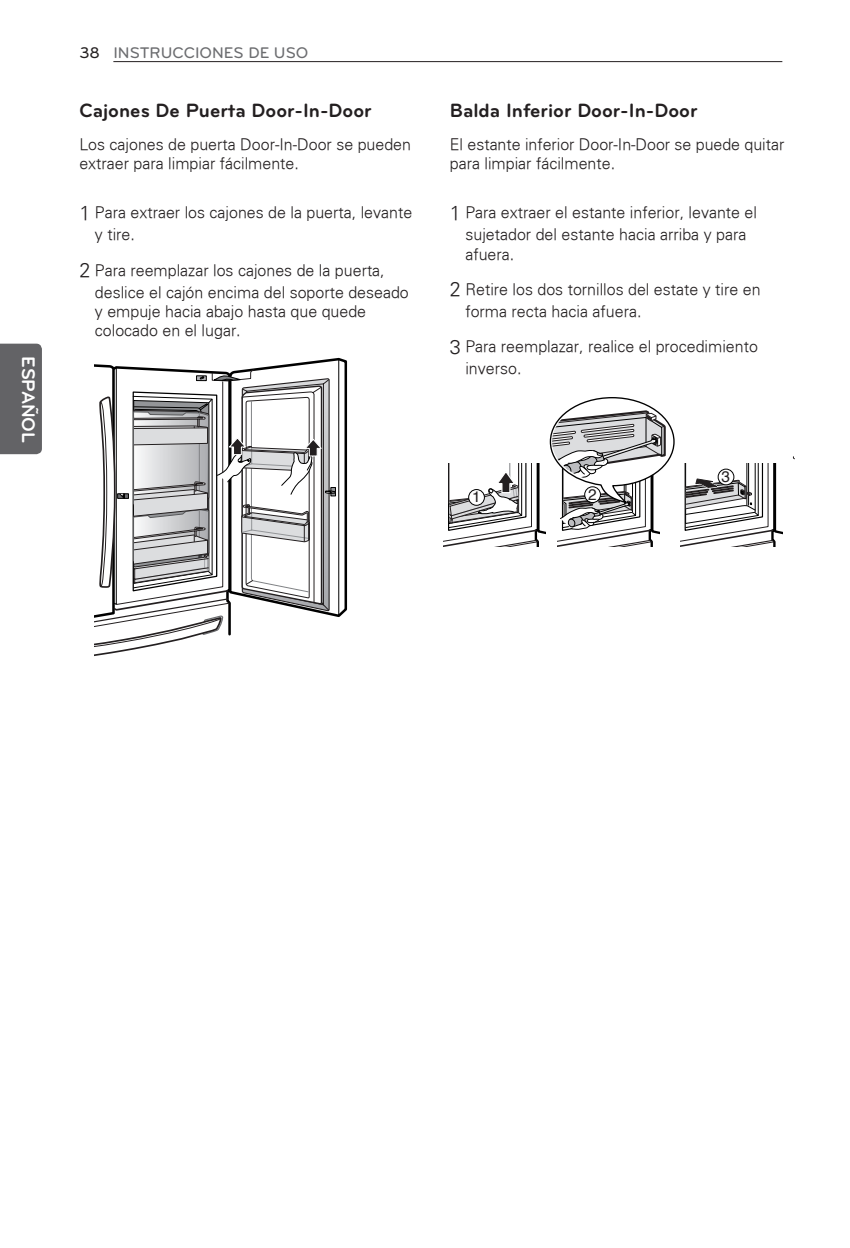
<style>
.page{position:relative;width:850px;height:1248px;background:#fff}
.page>*{position:absolute;margin:0;border:0;box-sizing:border-box;transform-origin:0 0}
.t1{font:700 20px "Bryant LG";color:#231f20}
.t2{font:700 19px "Bryant LG";color:#fff}
.t3{font:300 16px/22px "Univers";color:#231f20}
.t4{font:500 16px "Bryant LG";color:#6c6d70}
.t5{font:15.4px "Helvetica";color:#231f20}
.s1{color:#231f20}
.s2{font-size:20px}
</style>
<div class="page">
<hr style="left:113px;top:61px;width:669px;height:1px;background:#231f20">
<div style="left:0;top:344px;width:42px;height:110px;background:#636366"></div>
<svg style="left:94px;top:357px;width:254px;height:299px"></svg>
<svg style="left:444px;top:397px;width:338px;height:150px"></svg>
<p class="t2" style="left:35px;top:356px;width:88px;rotate:90deg">ESPAÑOL</p>
<p class="t4" style="left:79px;top:47px;width:231px"><span class="s1">38</span> INSTRUCCIONES DE USO</p>
<p class="t1" style="left:79px;top:103px;width:294px">Cajones De Puerta Door-In-Door</p>
<p class="t3" style="left:79px;top:135px;width:333px;line-height:19.2px">Los cajones de puerta Door-In-Door se pueden extraer para limpiar fácilmente.</p>
<p class="t3" style="left:95px;top:201px;width:319px;text-indent:-16px"><span class="s2">1</span> Para extraer los cajones de la puerta, levante y tire.</p>
<p class="t3" style="left:95px;top:259px;width:315px;text-indent:-16px"><span class="s2">2</span> Para reemplazar los cajones de la puerta, deslice el cajón encima del soporte deseado</p>
<p class="t3" style="left:95px;top:301px;width:273px;line-height:19.2px">y empuje hacia abajo hasta que quede colocado en el lugar.</p>
<p class="t1" style="left:450px;top:103px;width:249px">Balda Inferior Door-In-Door</p>
<p class="t3" style="left:450px;top:135px;width:336px;line-height:19.2px">El estante inferior Door-In-Door se puede quitar para limpiar fácilmente.</p>
<p class="t3" style="left:450px;top:201px;width:309px;text-align:center"><span class="s2">1</span> Para extraer el estante inferior, levante el sujetador del estante hacia arriba y para</p>
<p class="t3" style="left:465px;top:243px;width:50px">afuera.</p>
<p class="t3" style="left:465px;top:278px;width:297px;text-indent:-16px"><span class="s2">2</span> Retire los dos tornillos del estate y tire en forma recta hacia afuera.</p>
<p class="t3" style="left:465px;top:335px;width:294px;text-indent:-16px"><span class="s2">3</span> Para reemplazar, realice el procedimiento inverso.</p>
<p class="t5" style="left:472px;top:490px;width:10px">1</p>
<p class="t5" style="left:588px;top:488px;width:10px">2</p>
<p class="t5" style="left:722px;top:470px;width:10px">3</p>
</div>
